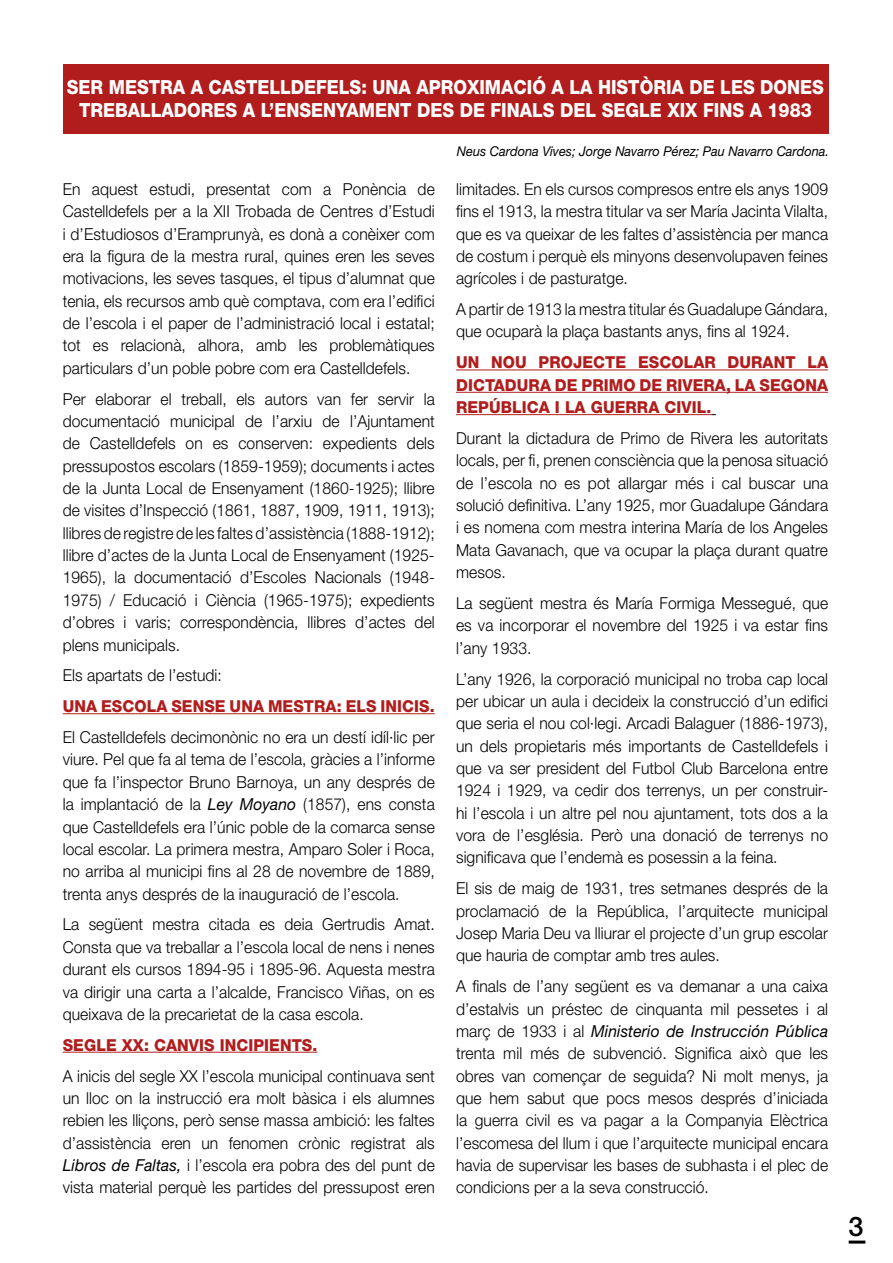
<style>
.page{position:relative;width:893px;height:1263px;background:#fff}
.page>*{position:absolute;margin:0;border:0;box-sizing:border-box;transform-origin:0 0}
.t1{font:500 27px "Helvetica Neue";color:#000}
.t2{font:800 19.5px/23.4px "Helvetica Neue";color:#fff;text-align:center;scale:.9 1}
.t3{font:300 16.5px/22.4px "Helvetica Neue";letter-spacing:.005em;color:#000;text-align:justify;scale:.95 1}
.t4{font:800 16.5px/22.4px "Helvetica Neue";letter-spacing:.005em;color:#b11d1c;text-align:justify;scale:.95 1}
.t5{font:italic 13.5px "Helvetica Neue";color:#000;scale:.95 1}
.s1{font-weight:400;font-style:italic}
</style>
<div class="page">
<hr style="left:849px;top:1240px;width:16px;height:3px;background:#000">
<div style="left:64px;top:64px;width:765px;height:70px;background:#b11d1c"></div>
<hr style="left:63px;top:713px;width:372px;height:1px;background:#b11d1c">
<hr style="left:63px;top:1052px;width:254px;height:1px;background:#b11d1c">
<hr style="left:456px;top:369px;width:372px;height:1px;background:#b11d1c">
<hr style="left:456px;top:392px;width:372px;height:1px;background:#b11d1c">
<hr style="left:456px;top:414px;width:255px;height:1px;background:#b11d1c">
<p class="t2" style="left:67px;top:75px;width:843px">SER MESTRA A CASTELLDEFELS: UNA APROXIMACIÓ A LA HISTÒRIA DE LES DONES<br>TREBALLADORES A L’ENSENYAMENT DES DE FINALS DEL SEGLE XIX FINS A 1983</p>
<p class="t3" style="left:63px;top:177px;width:393px">En aquest estudi, presentat com a Ponència de Castelldefels per a la XII Trobada de Centres d’Estudi i d’Estudiosos d’Eramprunyà, es donà a conèixer com era la figura de la mestra rural, quines eren les seves motivacions, les seves tasques, el tipus d’alumnat que tenia, els recursos amb què comptava, com era l’edifici de l’escola i el paper de l’administració local i estatal; tot es relacionà, alhora, amb les problemàtiques particulars d’un poble pobre com era Castelldefels.</p>
<p class="t3" style="left:63px;top:387px;width:393px">Per elaborar el treball, els autors van fer servir la documentació municipal de l’arxiu de l’Ajuntament de Castelldefels on es conserven: expedients dels pressupostos escolars (1859-1959); documents i actes de la Junta Local de Ensenyament (1860-1925); llibre de visites d’Inspecció (1861, 1887, 1909, 1911, 1913); llibres de registre de les faltes d’assistència (1888-1912); llibre d’actes de la Junta Local de Ensenyament (1925- 1965), la documentació d’Escoles Nacionals (1948- 1975) / Educació i Ciència (1965-1975); expedients d’obres i varis; correspondència, llibres d’actes del plens municipals.</p>
<p class="t3" style="left:63px;top:664px;width:169px">Els apartats de l’estudi:</p>
<p class="t4" style="left:63px;top:695px;width:393px">UNA ESCOLA SENSE UNA MESTRA: ELS INICIS.</p>
<p class="t3" style="left:63px;top:726px;width:393px">El Castelldefels decimonònic no era un destí idíl·lic per viure. Pel que fa al tema de l’escola, gràcies a l’informe que fa l’inspector Bruno Barnoya, un any després de la implantació de la <span class="s1">Ley Moyano</span> (1857), ens consta que Castelldefels era l’únic poble de la comarca sense local escolar. La primera mestra, Amparo Soler i Roca, no arriba al municipi fins al 28 de novembre de 1889, trenta anys després de la inauguració de l’escola.</p>
<p class="t3" style="left:63px;top:913px;width:393px">La següent mestra citada es deia Gertrudis Amat.<br>Consta que va treballar a l’escola local de nens i nenes durant els cursos 1894-95 i 1895-96. Aquesta mestra va dirigir una carta a l’alcalde, Francisco Viñas, on es queixava de la precarietat de la casa escola.</p>
<p class="t4" style="left:63px;top:1034px;width:270px">SEGLE XX: CANVIS INCIPIENTS.</p>
<p class="t3" style="left:63px;top:1064px;width:393px">A inicis del segle XX l’escola municipal continuava sent un lloc on la instrucció era molt bàsica i els alumnes rebien les lliçons, però sense massa ambició: les faltes d’assistència eren un fenomen crònic registrat als <span class="s1">Libros de Faltas,</span> i l’escola era pobra des del punt de vista material perquè les partides del pressupost eren</p>
<p class="t5" style="left:457px;top:143px;width:393px">Neus Cardona Vives; Jorge Navarro Pérez; Pau Navarro Cardona.</p>
<p class="t3" style="left:456px;top:177px;width:393px">limitades. En els cursos compresos entre els anys 1909 fins el 1913, la mestra titular va ser María Jacinta Vilalta, que es va queixar de les faltes d’assistència per manca de costum i perquè els minyons desenvolupaven feines agrícoles i de pasturatge.</p>
<p class="t3" style="left:456px;top:298px;width:393px">A partir de 1913 la mestra titular és Guadalupe Gándara, que ocuparà la plaça bastants anys, fins al 1924.</p>
<p class="t4" style="left:456px;top:351px;width:393px">UN NOU PROJECTE ESCOLAR DURANT LA DICTADURA DE PRIMO DE RIVERA, LA SEGONA REPÚBLICA I LA GUERRA CIVIL.</p>
<p class="t3" style="left:456px;top:426px;width:393px">Durant la dictadura de Primo de Rivera les autoritats locals, per fi, prenen consciència que la penosa situació de l’escola no es pot allargar més i cal buscar una solució definitiva. L’any 1925, mor Guadalupe Gándara i es nomena com mestra interina María de los Angeles Mata Gavanach, que va ocupar la plaça durant quatre mesos.</p>
<p class="t3" style="left:456px;top:591px;width:393px">La següent mestra és María Formiga Messegué, que es va incorporar el novembre del 1925 i va estar fins l’any 1933.</p>
<p class="t3" style="left:456px;top:667px;width:393px">L’any 1926, la corporació municipal no troba cap local per ubicar un aula i decideix la construcció d’un edifici que seria el nou col·legi. Arcadi Balaguer (1886-1973), un dels propietaris més importants de Castelldefels i que va ser president del Futbol Club Barcelona entre 1924 i 1929, va cedir dos terrenys, un per construir&shy;hi l’escola i un altre pel nou ajuntament, tots dos a la vora de l’església. Però una donació de terrenys no significava que l’endemà es posessin a la feina.</p>
<p class="t3" style="left:456px;top:877px;width:393px">El sis de maig de 1931, tres setmanes després de la proclamació de la República, l’arquitecte municipal Josep Maria Deu va lliurar el projecte d’un grup escolar que hauria de comptar amb tres aules.</p>
<p class="t3" style="left:456px;top:975px;width:393px">A finals de l’any següent es va demanar a una caixa d’estalvis un préstec de cinquanta mil pessetes i al març de 1933 i al <span class="s1">Ministerio de Instrucción Pública </span>trenta mil més de subvenció. Significa això que les obres van començar de seguida? Ni molt menys, ja que hem sabut que pocs mesos després d’iniciada la guerra civil es va pagar a la Companyia Elèctrica l’escomesa del llum i que l’arquitecte municipal encara havia de supervisar les bases de subhasta i el plec de condicions per a la seva construcció.</p>
<h1 class="t1" style="left:849px;top:1210px;width:17px">3</h1>
</div>
